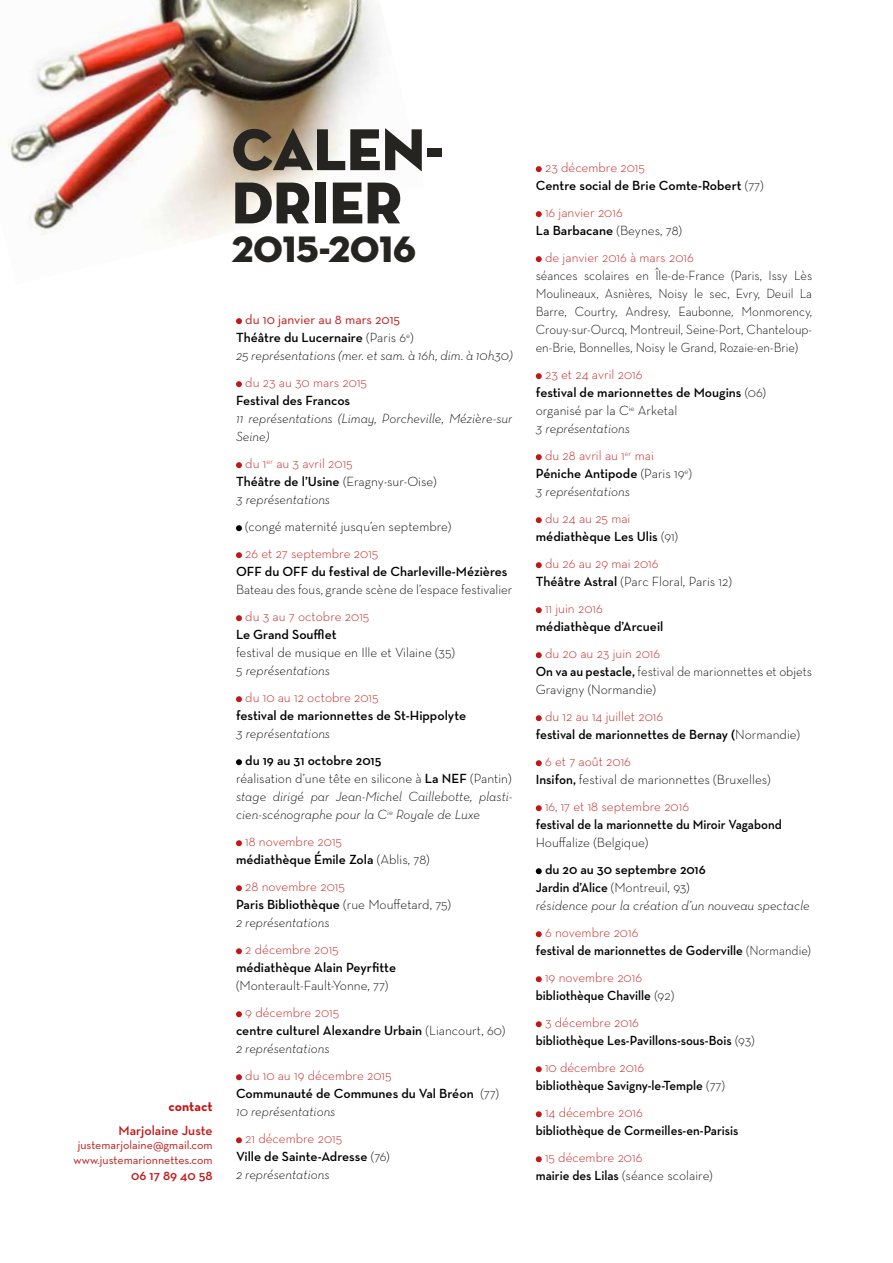
<style>
.page{position:relative;width:893px;height:1263px;background:#fff}
.page>*{position:absolute;margin:0;border:0;box-sizing:border-box;transform-origin:0 0}
.t1{font:60px/53.2px "Neutra Disp Titling";color:#262420}
.t2{font:37.5px "Neutra Disp Titling";color:#262420}
.t3{font:600 13.5px/18px "Neutra Text";color:#000}
.t4{font:300 13.5px/18px "Neutra Text";color:#000}
.t5{font:italic 300 13.5px/18px "Neutra Text";color:#000}
.t6{font:600 13.5px/18px "Neutra Text";color:#000;scale:.95 1}
.t7{font:300 13.5px/18px "Neutra Text";color:#000;text-align:justify;scale:.95 1}
.t8{font:300 13.5px/18px "Neutra Text";color:#c21717}
.t9{font:600 13.5px "Neutra Text";color:#c21717}
.t10{font:700 13.5px "Neutra Text";color:#c21717}
.t11{font:12px/15px "Neutra Text";color:#c21717;text-align:center}
.s1{font-weight:400;font-style:normal;color:#c21717}
.s2{font-weight:600;font-style:normal}
.s3{font-style:normal}
.s4{color:#c21717}
.s5{font-weight:600}
.s6{font-style:italic}
.s7{font-weight:300;color:#c21717}
.s8{font-weight:300}
.s9{font-weight:300;font-style:italic}
.s10{font-weight:600;color:#000}
.s11{color:#000}
.s12{font-style:normal;color:#c21717}
</style>
<div class="page">
<img style="left:7px;top:0;width:371px;height:240px">
<svg style="left:236px;top:318px;width:6px;height:6px"></svg>
<svg style="left:236px;top:381px;width:6px;height:6px"></svg>
<svg style="left:236px;top:462px;width:6px;height:6px"></svg>
<svg style="left:236px;top:525px;width:6px;height:6px"></svg>
<svg style="left:236px;top:552px;width:6px;height:6px"></svg>
<svg style="left:236px;top:615px;width:6px;height:6px"></svg>
<svg style="left:236px;top:696px;width:6px;height:6px"></svg>
<svg style="left:236px;top:759px;width:6px;height:6px"></svg>
<svg style="left:236px;top:840px;width:6px;height:6px"></svg>
<svg style="left:236px;top:885px;width:6px;height:6px"></svg>
<svg style="left:236px;top:948px;width:6px;height:6px"></svg>
<svg style="left:236px;top:1011px;width:6px;height:6px"></svg>
<svg style="left:236px;top:1074px;width:6px;height:6px"></svg>
<svg style="left:236px;top:1137px;width:6px;height:6px"></svg>
<svg style="left:536px;top:166px;width:6px;height:6px"></svg>
<svg style="left:536px;top:211px;width:6px;height:6px"></svg>
<svg style="left:536px;top:256px;width:6px;height:6px"></svg>
<svg style="left:536px;top:373px;width:6px;height:6px"></svg>
<svg style="left:536px;top:454px;width:6px;height:6px"></svg>
<svg style="left:536px;top:517px;width:6px;height:6px"></svg>
<svg style="left:536px;top:562px;width:6px;height:6px"></svg>
<svg style="left:536px;top:607px;width:6px;height:6px"></svg>
<svg style="left:536px;top:652px;width:6px;height:6px"></svg>
<svg style="left:536px;top:715px;width:6px;height:6px"></svg>
<svg style="left:536px;top:760px;width:6px;height:6px"></svg>
<svg style="left:536px;top:805px;width:6px;height:6px"></svg>
<svg style="left:536px;top:868px;width:6px;height:6px"></svg>
<svg style="left:536px;top:931px;width:6px;height:6px"></svg>
<svg style="left:536px;top:976px;width:6px;height:6px"></svg>
<svg style="left:536px;top:1021px;width:6px;height:6px"></svg>
<svg style="left:536px;top:1066px;width:6px;height:6px"></svg>
<svg style="left:536px;top:1111px;width:6px;height:6px"></svg>
<svg style="left:536px;top:1156px;width:6px;height:6px"></svg>
<h1 class="t1" style="left:232px;top:123px;width:214px">CALEN-<br>DRIER</h1>
<h2 class="t2" style="left:232px;top:226px;width:186px">2015-2016</h2>
<p class="t10" style="left:168px;top:1098px;width:46px">contact</p>
<p class="t9" style="left:119px;top:1122px;width:96px">Marjolaine Juste</p>
<p class="t11" style="left:73px;top:1137px;width:141px">justemarjolaine@gmail.com www.justemarionnettes.com</p>
<p class="t9" style="left:131px;top:1167px;width:83px">06 17 89 40 58</p>
<p class="t5" style="left:236px;top:310px;width:278px;text-indent:9px"><span class="s1">du 10 janvier au 8 mars 2015<br></span><span class="s2">Théâtre du Lucernaire</span> <span class="s3">(Paris 6</span><sup>e</sup><span class="s3">)<br></span>25 représentations (mer. et sam. à 16h, dim. à 10h30)</p>
<p class="t8" style="left:245px;top:373px;width:123px">du 23 au 30 mars 2015</p>
<p class="t3" style="left:236px;top:391px;width:116px">Festival des Francos</p>
<p class="t5" style="left:236px;top:409px;width:278px">11 représentations (Limay, Porcheville, Mézière-sur<br>Seine)</p>
<p class="t4" style="left:236px;top:454px;width:202px;text-indent:9px"><span class="s4">du 1</span><sup>er</sup> <span class="s4">au 3 avril 2015<br></span><span class="s5">Théâtre de l’Usine</span> (Eragny-sur-Oise)<br><span class="s6">3 représentations</span></p>
<p class="t4" style="left:245px;top:517px;width:208px">(congé maternité jusqu’en septembre)</p>
<p class="t8" style="left:245px;top:544px;width:135px">26 et 27 septembre 2015</p>
<p class="t3" style="left:236px;top:562px;width:273px">OFF du OFF du festival de Charleville-Mézières</p>
<p class="t4" style="left:236px;top:580px;width:278px">Bateau des fous, grande scène de l’espace festivalier</p>
<p class="t8" style="left:245px;top:607px;width:126px">du 3 au 7 octobre 2015</p>
<p class="t3" style="left:236px;top:625px;width:102px">Le Grand Soufflet</p>
<p class="t4" style="left:236px;top:643px;width:221px">festival de musique en Ille et Vilaine (35)</p>
<p class="t5" style="left:236px;top:661px;width:96px">5 représentations</p>
<p class="t8" style="left:245px;top:688px;width:135px">du 10 au 12 octobre 2015</p>
<p class="t3" style="left:236px;top:706px;width:232px">festival de marionnettes de St-Hippolyte</p>
<p class="t5" style="left:236px;top:724px;width:96px">3 représentations</p>
<p class="t5" style="left:236px;top:751px;width:278px;text-indent:9px"><span class="s2">du 19 au 31 octobre 2015<br></span><span class="s3">réalisation d’une tête en silicone à</span> <span class="s2">La NEF</span> <span class="s3">(Pantin) </span>stage dirigé par Jean-Michel Caillebotte, plasti&shy;cien-scénographe pour la C<sup>ie</sup> Royale de Luxe</p>
<p class="t3" style="left:236px;top:832px;width:195px;text-indent:9px"><span class="s7">18 novembre 2015<br></span>médiathèque Émile Zola <span class="s8">(Ablis, 78)</span></p>
<p class="t4" style="left:236px;top:877px;width:217px;text-indent:9px"><span class="s4">28 novembre 2015<br></span><span class="s5">Paris Bibliothèque</span> (rue Mouffetard, 75)<br><span class="s6">2 représentations</span></p>
<p class="t8" style="left:245px;top:940px;width:95px">2 décembre 2015</p>
<p class="t3" style="left:236px;top:958px;width:162px">médiathèque Alain Peyrfitte</p>
<p class="t4" style="left:236px;top:976px;width:154px">(Monterault-Fault-Yonne, 77)</p>
<p class="t3" style="left:236px;top:1003px;width:271px;text-indent:9px"><span class="s7">9 décembre 2015<br></span>centre culturel Alexandre Urbain <span class="s8">(Liancourt, 60)<br></span><span class="s9">2 représentations</span></p>
<p class="t3" style="left:236px;top:1066px;width:265px;text-indent:9px"><span class="s7">du 10 au 19 décembre 2015<br></span>Communauté de Communes du Val Bréon <span class="s8">(77)<br></span><span class="s9">10 représentations</span></p>
<p class="t3" style="left:236px;top:1129px;width:155px;text-indent:9px"><span class="s7">21 décembre 2015<br></span>Ville de Sainte-Adresse <span class="s8">(76)<br></span><span class="s9">2 représentations</span></p>
<p class="t3" style="left:536px;top:158px;width:229px;text-indent:9px"><span class="s7">23 décembre 2015<br></span>Centre social de Brie Comte-Robert <span class="s8">(77)</span></p>
<p class="t8" style="left:536px;top:203px;width:148px;text-indent:9px">16 janvier 2016<br><span class="s10">La Barbacane</span> <span class="s11">(Beynes, 78)</span></p>
<p class="t8" style="left:545px;top:248px;width:150px">de janvier 2016 à mars 2016</p>
<p class="t7" style="left:536px;top:266px;width:292px">séances scolaires en Île-de-France (Paris, Issy Lès Moulineaux, Asnières, Noisy le sec, Evry, Deuil La Barre, Courtry, Andresy, Eaubonne, Monmorency, Crouy-sur-Ourcq, Montreuil, Seine-Port, Chanteloup&shy;en-Brie, Bonnelles, Noisy le Grand, Rozaie-en-Brie)</p>
<p class="t3" style="left:536px;top:365px;width:232px;text-indent:9px"><span class="s7">23 et 24 avril 2016<br></span>festival de marionnettes de Mougins <span class="s8">(06) organisé par la C</span><sup>ie</sup> <span class="s8">Arketal<br></span><span class="s9">3 représentations</span></p>
<p class="t5" style="left:536px;top:446px;width:158px;text-indent:9px"><span class="s12">du 28 avril au 1</span><sup>er</sup> <span class="s12">mai<br></span><span class="s2">Péniche Antipode</span> <span class="s3">(Paris 19</span><sup>e</sup><span class="s3">)<br></span>3 représentations</p>
<p class="t3" style="left:536px;top:509px;width:144px;text-indent:9px"><span class="s7">du 24 au 25 mai </span>médiathèque Les Ulis <span class="s8">(91)</span></p>
<p class="t4" style="left:536px;top:554px;width:198px;text-indent:9px"><span class="s4">du 26 au 29 mai 2016<br></span><span class="s5">Théâtre Astral</span> (Parc Floral, Paris 12)</p>
<p class="t8" style="left:545px;top:599px;width:59px">11 juin 2016</p>
<p class="t3" style="left:536px;top:617px;width:129px">médiathèque d’Arcueil</p>
<p class="t4" style="left:536px;top:644px;width:278px;text-indent:9px"><span class="s4">du 20 au 23 juin 2016<br></span><span class="s5">On va au pestacle,</span> festival de marionnettes et objets<br>Gravigny (Normandie)</p>
<p class="t3" style="left:536px;top:707px;width:266px;text-indent:9px"><span class="s7">du 12 au 14 juillet 2016<br></span>festival de marionnettes de Bernay (<span class="s8">Normandie)</span></p>
<p class="t4" style="left:536px;top:752px;width:236px;text-indent:9px"><span class="s4">6 et 7 août 2016<br></span><span class="s5">I nsifon,</span> festival de marionnettes (Bruxelles)</p>
<p class="t8" style="left:545px;top:797px;width:146px">16, 17 et 18 septembre 2016</p>
<p class="t6" style="left:536px;top:815px;width:260px">festival de la marionnette du Miroir Vagabond</p>
<p class="t4" style="left:536px;top:833px;width:114px">Houffalize (Belgique)</p>
<p class="t5" style="left:536px;top:860px;width:276px;text-indent:9px"><span class="s2">du 20 au 30 septembre 2016<br>Jardin d’Alice</span> <span class="s3">(Montreuil, 93)<br></span>résidence pour la création d’un nouveau spectacle</p>
<p class="t6" style="left:536px;top:923px;width:291px;text-indent:9px"><span class="s7">6 novembre 2016<br></span>festival de marionnettes de Goderville <span class="s8">(Normandie)</span></p>
<p class="t6" style="left:536px;top:968px;width:147px;text-indent:9px"><span class="s7">19 novembre 2016 </span>bibliothèque Chaville <span class="s8">(92)</span></p>
<p class="t6" style="left:536px;top:1013px;width:232px;text-indent:9px"><span class="s7">3 décembre 2016<br></span>bibliothèque Les-Pavillons-sous-Bois <span class="s8">(93)</span></p>
<p class="t6" style="left:536px;top:1058px;width:201px;text-indent:9px"><span class="s7">10 décembre 2016<br></span>bibliothèque Savigny-le-Temple <span class="s8">(77)</span></p>
<p class="t8" style="left:545px;top:1103px;width:99px">14 décembre 2016</p>
<p class="t6" style="left:536px;top:1121px;width:215px">bibliothèque de Cormeilles-en-Parisis</p>
<p class="t4" style="left:536px;top:1148px;width:179px;text-indent:9px"><span class="s4">15 décembre 2016<br></span><span class="s5">mairie des Lilas</span> (séance scolaire)</p>
</div>
